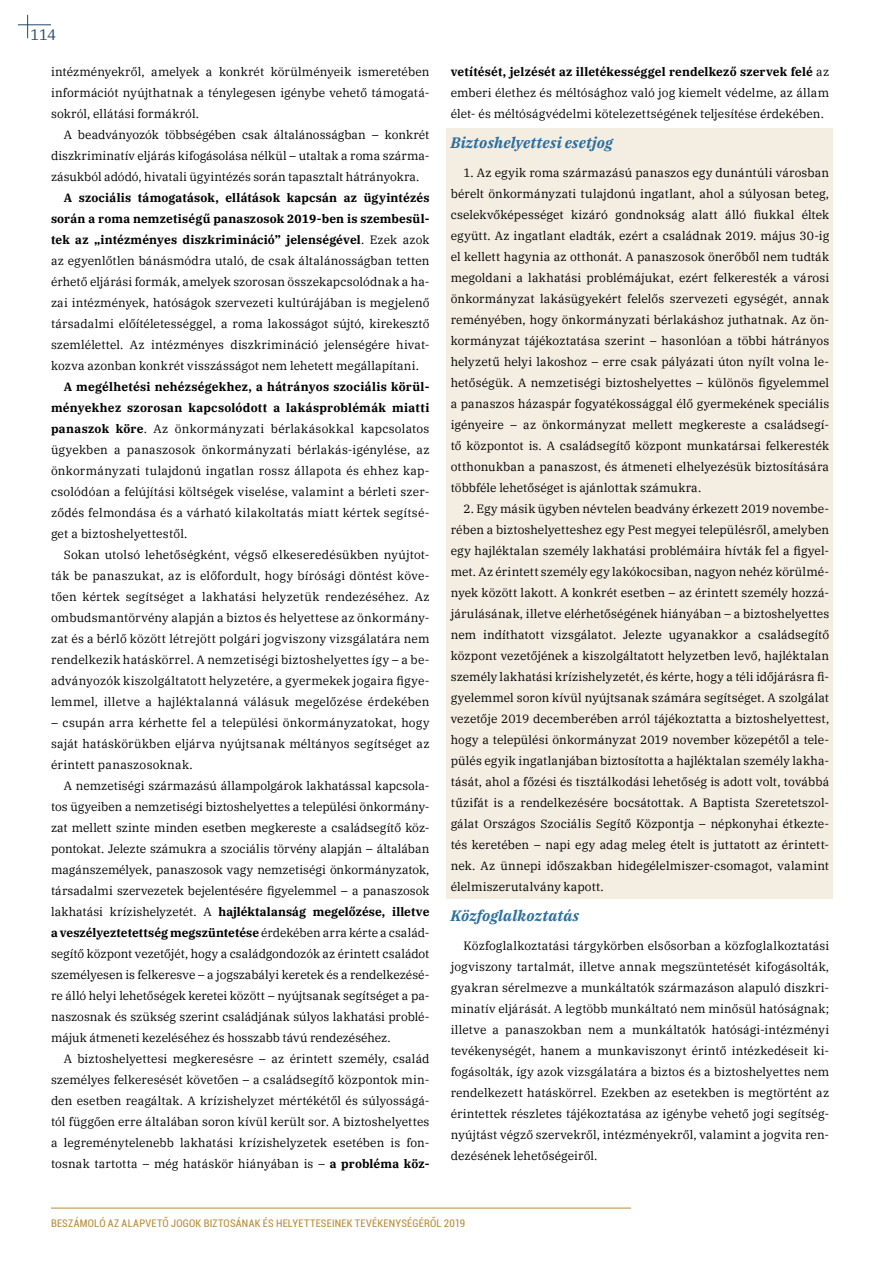
<style>
.page{position:relative;width:893px;height:1263px;background:#fff}
.page>*{position:absolute;margin:0;border:0;box-sizing:border-box;transform-origin:0 0}
.t1{font:italic 700 15px "IBM Plex Serif";letter-spacing:.01em;color:#296fa1}
.t2{font:15px "IBM Plex Serif";color:#214868}
.t3{font:12px/21px "IBM Plex Serif";letter-spacing:.01em;color:#000;text-align:justify}
.t4{font:condensed 10.5px "Roboto";letter-spacing:.02em;color:#b98c37}
.s1{font-weight:700}
</style>
<div class="page">
<svg style="left:27px;top:15px;width:1px;height:23px"></svg>
<hr style="left:18px;top:24px;width:33px;height:1px;background:#214868">
<hr style="left:51px;top:1208px;width:580px;height:1px;background:#b98c37">
<div style="left:446px;top:128px;width:387px;height:41px;background:#f4ede2"></div>
<div style="left:446px;top:161px;width:387px;height:339px;background:#f4ede2"></div>
<div style="left:446px;top:497px;width:387px;height:402px;background:#f4ede2"></div>
<p class="t2" style="left:30px;top:24px;width:27px">114</p>
<p class="t3" style="left:51px;top:60px;width:380px">intézményekről, amelyek a konkrét körülményeik ismeretében információt nyújthatnak a ténylegesen igénybe vehető támogatá&shy;sokról, ellátási formákról.</p>
<p class="t3" style="left:51px;top:123px;width:380px;text-indent:13px">A beadványozók többségében csak általánosságban – konkrét diszkriminatív eljárás kifogásolása nélkül – utaltak a roma szárma&shy;zásukból adódó, hivatali ügyintézés során tapasztalt hátrányokra.</p>
<p class="t3" style="left:51px;top:186px;width:380px;text-indent:13px"><span class="s1">A szociális támogatások, ellátások kapcsán az ügyintézés során a roma nemzetiségű panaszosok 2019-ben is szembesül&shy;tek az „intézményes diszkrimináció” jelenségével</span>. Ezek azok az egyenlőtlen bánásmódra utaló, de csak általánosságban tetten érhető eljárási formák, amelyek szorosan összekapcsolódnak a ha&shy;zai intézmények, hatóságok szervezeti kultúrájában is megjelenő társadalmi előítéletességgel, a roma lakosságot sújtó, kirekesztő szemlélettel. Az intézményes diszkrimináció jelenségére hivat&shy;kozva azonban konkrét visszásságot nem lehetett megállapítani.</p>
<p class="t3" style="left:51px;top:375px;width:380px;text-indent:13px"><span class="s1">A megélhetési nehézségekhez, a hátrányos szociális körül&shy;ményekhez szorosan kapcsolódott a lakásproblémák miatti panaszok köre</span>. Az önkormányzati bérlakásokkal kapcsolatos ügyekben a panaszosok önkormányzati bérlakás-igénylése, az önkormányzati tulajdonú ingatlan rossz állapota és ehhez kap&shy;csolódóan a felújítási költségek viselése, valamint a bérleti szer&shy;ződés felmondása és a várható kilakoltatás miatt kértek segítsé&shy;get a biztoshelyettestől.</p>
<p class="t3" style="left:51px;top:543px;width:380px;text-indent:13px">Sokan utolsó lehetőségként, végső elkeseredésükben nyújtot&shy;ták be panaszukat, az is előfordult, hogy bírósági döntést köve&shy;tően kértek segítséget a lakhatási helyzetük rendezéséhez. Az ombudsmantörvény alapján a biztos és helyettese az önkormány&shy;zat és a bérlő között létrejött polgári jogviszony vizsgálatára nem rendelkezik hatáskörrel. A nemzetiségi biztoshelyettes így – a be&shy;adványozók kiszolgáltatott helyzetére, a gyermekek jogaira figye&shy;lemmel, illetve a hajléktalanná válásuk megelőzése érdekében</p>
<p class="t3" style="left:51px;top:711px;width:380px">– csupán arra kérhette fel a települési önkormányzatokat, hogy saját hatáskörükben eljárva nyújtsanak méltányos segítséget az érintett panaszosoknak.</p>
<p class="t3" style="left:51px;top:774px;width:380px;text-indent:13px">A nemzetiségi származású állampolgárok lakhatással kapcsola&shy;tos ügyeiben a nemzetiségi biztoshelyettes a települési önkormány&shy;zat mellett szinte minden esetben megkereste a családsegítő köz&shy;pontokat. Jelezte számukra a szociális törvény alapján – általában magánszemélyek, panaszosok vagy nemzetiségi önkormányzatok, társadalmi szervezetek bejelentésére figyelemmel – a panaszosok lakhatási krízishelyzetét. A <span class="s1">hajléktalanság megelőzése, illetve a veszélyeztetettség megszüntetése</span> érdekében arra kérte a család&shy;segítő központ vezetőjét, hogy a családgondozók az érintett családot személyesen is felkeresve – a jogszabályi keretek és a rendelkezésé&shy;re álló helyi lehetőségek keretei között – nyújtsanak segítséget a pa&shy;naszosnak és szükség szerint családjának súlyos lakhatási problé&shy;májuk átmeneti kezeléséhez és hosszabb távú rendezéséhez.</p>
<p class="t3" style="left:51px;top:1047px;width:380px;text-indent:13px">A biztoshelyettesi megkeresésre – az érintett személy, család személyes felkeresését követően – a családsegítő központok min&shy;den esetben reagáltak. A krízishelyzet mértékétől és súlyosságá&shy;tól függően erre általában soron kívül került sor. A biztoshelyettes a legreménytelenebb lakhatási krízishelyzetek esetében is fon&shy;tosnak tartotta – még hatáskör hiányában is – <span class="s1">a probléma köz-</span></p>
<p class="t3" style="left:451px;top:60px;width:380px"><span class="s1">vetítését, jelzését az illetékességgel rendelkező szervek felé</span> az emberi élethez és méltósághoz való jog kiemelt védelme, az állam élet- és méltóságvédelmi kötelezettségének teljesítése érdekében.</p>
<p class="t1" style="left:451px;top:130px;width:164px">Biztoshelyettesi esetjog</p>
<p class="t3" style="left:451px;top:161px;width:380px;text-indent:13px">1. Az egyik roma származású panaszos egy dunántúli városban bérelt önkormányzati tulajdonú ingatlant, ahol a súlyosan beteg, cselekvőképességet kizáró gondnokság alatt álló fiukkal éltek együtt. Az ingatlant eladták, ezért a családnak 2019. május 30-ig el kellett hagynia az otthonát. A panaszosok önerőből nem tudták megoldani a lakhatási problémájukat, ezért felkeresték a városi önkormányzat lakásügyekért felelős szervezeti egységét, annak reményében, hogy önkormányzati bérlakáshoz juthatnak. Az ön&shy;kormányzat tájékoztatása szerint – hasonlóan a többi hátrányos helyzetű helyi lakoshoz – erre csak pályázati úton nyílt volna le&shy;hetőségük. A nemzetiségi biztoshelyettes – különös figyelemmel a panaszos házaspár fogyatékossággal élő gyermekének speciális igényeire – az önkormányzat mellett megkereste a családsegí&shy;tő központot is. A családsegítő központ munkatársai felkeresték otthonukban a panaszost, és átmeneti elhelyezésük biztosítására többféle lehetőséget is ajánlottak számukra.</p>
<p class="t3" style="left:451px;top:497px;width:380px;text-indent:13px">2. Egy másik ügyben névtelen beadvány érkezett 2019 novembe&shy;rében a biztoshelyetteshez egy Pest megyei településről, amelyben egy hajléktalan személy lakhatási problémáira hívták fel a figyel&shy;met. Az érintett személy egy lakókocsiban, nagyon nehéz körülmé&shy;nyek között lakott. A konkrét esetben – az érintett személy hozzá&shy;járulásának, illetve elérhetőségének hiányában – a biztoshelyettes nem indíthatott vizsgálatot. Jelezte ugyanakkor a családsegítő központ vezetőjének a kiszolgáltatott helyzetben levő, hajléktalan személy lakhatási krízishelyzetét, és kérte, hogy a téli időjárásra fi&shy;gyelemmel soron kívül nyújtsanak számára segítséget. A szolgálat vezetője 2019 decemberében arról tájékoztatta a biztoshelyettest, hogy a települési önkormányzat 2019 november közepétől a tele&shy;pülés egyik ingatlanjában biztosította a hajléktalan személy lakha&shy;tását, ahol a főzési és tisztálkodási lehetőség is adott volt, továbbá tűzifát is a rendelkezésére bocsátottak. A Baptista Szeretetszol&shy;gálat Országos Szociális Segítő Központja – népkonyhai étkezte&shy;tés keretében – napi egy adag meleg ételt is juttatott az érintett&shy;nek. Az ünnepi időszakban hidegélelmiszer-csomagot, valamint élelmiszerutalvány kapott.</p>
<p class="t1" style="left:451px;top:903px;width:130px">Közfoglalkoztatás</p>
<p class="t3" style="left:451px;top:934px;width:380px;text-indent:13px">Közfoglalkoztatási tárgykörben elsősorban a közfoglalkoztatási jogviszony tartalmát, illetve annak megszüntetését kifogásolták, gyakran sérelmezve a munkáltatók származáson alapuló diszkri&shy;minatív eljárását. A legtöbb munkáltató nem minősül hatóságnak; illetve a panaszokban nem a munkáltatók hatósági-intézményi tevékenységét, hanem a munkaviszonyt érintő intézkedéseit ki&shy;fogásolták, így azok vizsgálatára a biztos és a biztoshelyettes nem rendelkezett hatáskörrel. Ezekben az esetekben is megtörtént az érintettek részletes tájékoztatása az igénybe vehető jogi segítség&shy;nyújtást végző szervekről, intézményekről, valamint a jogvita ren&shy;dezésének lehetőségeiről.</p>
<p class="t4" style="left:51px;top:1215px;width:416px">BESZÁMOLÓ AZ ALAPVETŐ JOGOK BIZTOSÁNAK ÉS HELYETTESEINEK TEVÉKENYSÉGÉRŐL 2019</p>
</div>
